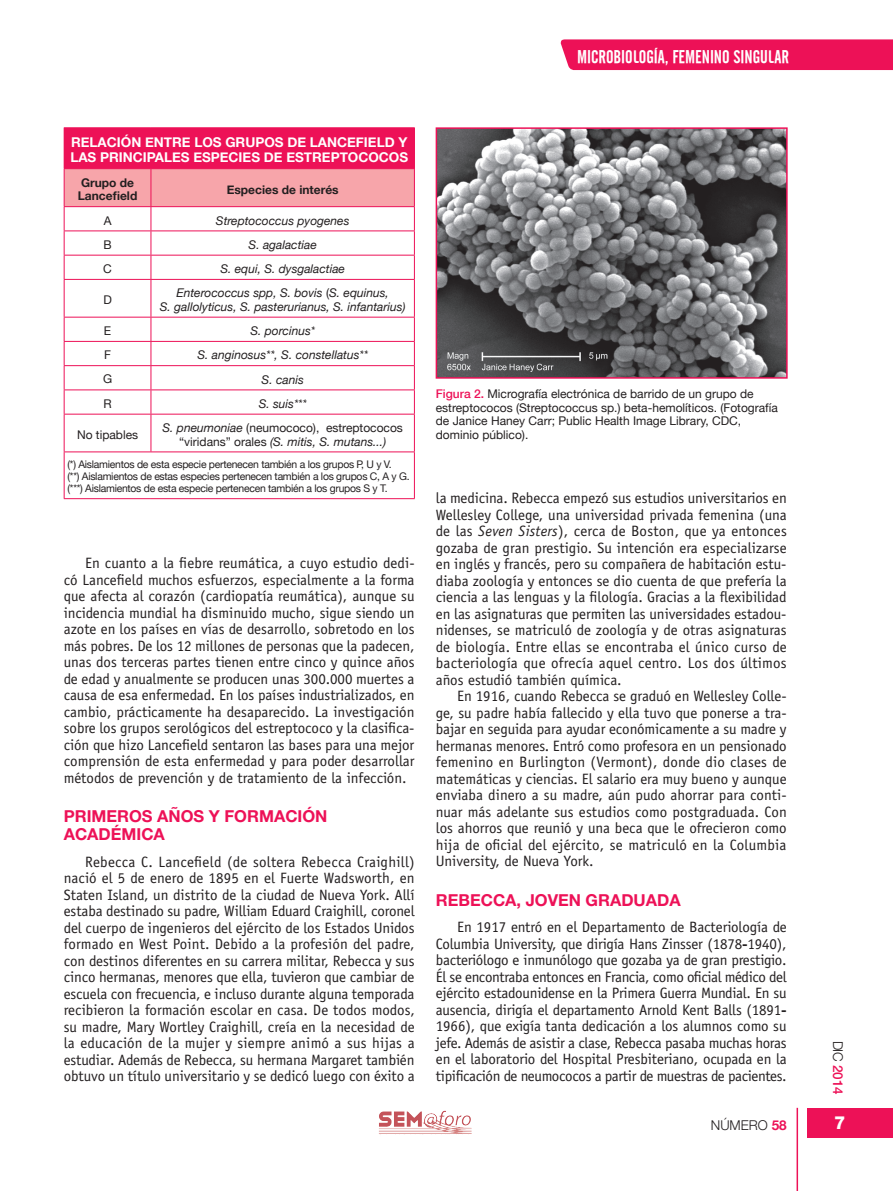
<style>
.page{position:relative;width:893px;height:1191px;background:#fff}
.page>*{position:absolute;margin:0;border:0;box-sizing:border-box;transform-origin:0 0}
.t1{font:18px "Cafeta";color:#fff}
.t2{font:800 18px "Helvetica Neue LT Std";color:#fff}
.t3{font:700 16.5px/18px "Helvetica Neue LT Std";color:#ed1157}
.t4{font:15px/16.5px "Officina Sans Std";letter-spacing:-.005em;color:#231f20;text-align:justify}
.t5{font:700 13.5px/15px "Helvetica Neue";color:#fff}
.t6{font:300 13.5px "Helvetica Neue";color:#231f20}
.t7{font:500 13.5px "Helvetica Neue";color:#ed1157}
.t8{font:12px/13.5px "Helvetica Neue";color:#231f20}
.t9{font:italic 12px/13.5px "Helvetica Neue";color:#231f20;text-align:center}
.t10{font:700 12px/13.5px "Helvetica Neue";color:#231f20}
.t11{font:10.5px/12px "Helvetica Neue";letter-spacing:-.025em;color:#231f20}
.s1{font-style:normal}
.s2{font-style:italic}
.s3{font-weight:500;color:#ed1157}
.s4{font-weight:700}
.s5{font-weight:300;color:#231f20}
.s6{font-weight:700;color:#ed1157}
</style>
<div class="page">
<div style="left:808px;top:1108px;width:85px;height:29px;background:#ed1157"></div>
<img style="left:423px;top:1111px;width:21px;height:12px">
<hr style="left:796px;top:1107px;width:2px;height:84px;background:#ed1157">
<div style="left:560px;top:39px;width:333px;height:31px;background:#ed1157"></div>
<img style="left:439px;top:130px;width:346px;height:246px">
<div style="left:436px;top:127px;width:352px;height:252px;border:2px solid #ed1157"></div>
<div style="left:64px;top:128px;width:350px;height:41px;background:#ed1157"></div>
<hr style="left:64px;top:127px;width:87px;height:1px;background:#ed1157">
<hr style="left:151px;top:127px;width:264px;height:1px;background:#ed1157">
<hr style="left:414px;top:128px;width:1px;height:40px;background:#ed1157">
<hr style="left:151px;top:168px;width:264px;height:1px;background:#ed1157">
<svg style="left:64px;top:169px;width:351px;height:110px"></svg>
<hr style="left:64px;top:279px;width:87px;height:1px;background:#ed1157">
<hr style="left:64px;top:280px;width:1px;height:37px;background:#ed1157">
<hr style="left:151px;top:279px;width:264px;height:1px;background:#ed1157">
<hr style="left:151px;top:280px;width:1px;height:37px;background:#ed1157">
<hr style="left:414px;top:280px;width:1px;height:37px;background:#ed1157">
<hr style="left:64px;top:317px;width:87px;height:1px;background:#ed1157">
<hr style="left:151px;top:317px;width:264px;height:1px;background:#ed1157">
<hr style="left:64px;top:341px;width:87px;height:1px;background:#ed1157">
<hr style="left:151px;top:341px;width:264px;height:1px;background:#ed1157">
<hr style="left:64px;top:365px;width:87px;height:1px;background:#ed1157">
<hr style="left:151px;top:365px;width:264px;height:1px;background:#ed1157">
<hr style="left:64px;top:389px;width:87px;height:1px;background:#ed1157">
<svg style="left:64px;top:317px;width:1px;height:97px"></svg>
<hr style="left:151px;top:389px;width:264px;height:1px;background:#ed1157">
<svg style="left:151px;top:317px;width:1px;height:97px"></svg>
<svg style="left:414px;top:317px;width:1px;height:97px"></svg>
<hr style="left:64px;top:414px;width:87px;height:1px;background:#ed1157">
<hr style="left:64px;top:414px;width:1px;height:37px;background:#ed1157">
<hr style="left:151px;top:414px;width:264px;height:1px;background:#ed1157">
<hr style="left:151px;top:414px;width:1px;height:37px;background:#ed1157">
<hr style="left:414px;top:414px;width:1px;height:37px;background:#ed1157">
<hr style="left:64px;top:451px;width:87px;height:1px;background:#ed1157">
<hr style="left:64px;top:452px;width:1px;height:46px;background:#ed1157">
<hr style="left:151px;top:451px;width:264px;height:1px;background:#ed1157">
<hr style="left:414px;top:452px;width:1px;height:46px;background:#ed1157">
<hr style="left:64px;top:498px;width:87px;height:1px;background:#ed1157">
<hr style="left:151px;top:498px;width:264px;height:1px;background:#ed1157">
<p class="t1" style="left:577px;top:47px;width:213px">MICROBIOLOGÍA, FEMENINO SINGULAR</p>
<p class="t5" style="left:70px;top:135px;width:339px">RELACIÓN ENTRE LOS GRUPOS DE LANCEFIELD Y<br>LAS PR INCIPALES ESPECIES DE ESTR EPTOCOCOS</p>
<p class="t10" style="left:78px;top:175px;width:61px">GRUPO DE<br>LANCEFIELD</p>
<p class="t10" style="left:227px;top:182px;width:113px">ESPECIES DE INTERÉS</p>
<p class="t8" style="left:104px;top:213px;width:9px">A</p>
<p class="t9" style="left:216px;top:213px;width:135px">Streptococcus pyogenes</p>
<p class="t8" style="left:103px;top:237px;width:10px">B</p>
<p class="t9" style="left:249px;top:237px;width:70px">S. agalactiae</p>
<p class="t8" style="left:103px;top:262px;width:10px">C</p>
<p class="t9" style="left:220px;top:262px;width:126px">S. equi, S. dysgalactiae</p>
<p class="t8" style="left:103px;top:293px;width:10px">D</p>
<p class="t9" style="left:160px;top:286px;width:247px">Enterococcus spp, S. bovis <span class="s1">(</span>S. equinus,<br>S. gallolyticus, S. pasterurianus, S. infantarius)</p>
<p class="t8" style="left:104px;top:324px;width:9px">E</p>
<p class="t9" style="left:250px;top:324px;width:66px">S. porcinus*</p>
<p class="t8" style="left:104px;top:348px;width:8px">F</p>
<p class="t9" style="left:197px;top:348px;width:172px">S. anginosus**, S. constellatus**</p>
<p class="t8" style="left:103px;top:372px;width:11px">G</p>
<p class="t9" style="left:262px;top:372px;width:44px">S. canis</p>
<p class="t8" style="left:103px;top:396px;width:10px">R</p>
<p class="t9" style="left:259px;top:396px;width:49px">S. suis***</p>
<p class="t8" style="left:77px;top:427px;width:63px">No tipables</p>
<p class="t8" style="left:162px;top:421px;width:242px;text-align:center"><span class="s2">S. pneumoniae</span> (neumococo), estreptococos “viridans” orales <span class="s2">(S. mitis, S. mutans...)</span></p>
<p class="t11" style="left:68px;top:458px;width:344px">(*) Aislamientos de esta especie pertenecen también a los grupos P, U y V.<br>(**) Aislamientos de estas especies pertenecen también a los grupos C, A y G. (***) Aislamientos de esta especie pertenecen también a los grupos S y T.</p>
<p class="t4" style="left:64px;top:555px;width:352px;text-indent:21px">En cuanto a la fiebre reumática, a cuyo estudio dedi&shy;có Lancefield muchos esfuerzos, especialmente a la forma que afecta al corazón (cardiopatía reumática), aunque su incidencia mundial ha disminuido mucho, sigue siendo un azote en los países en vías de desarrollo, sobretodo en los más pobres. De los 12 millones de personas que la padecen, unas dos terceras partes tienen entre cinco y quince años de edad y anualmente se producen unas 300.000 muertes a causa de esa enfermedad. En los países industrializados, en cambio, prácticamente ha desaparecido. La investigación sobre los grupos serológicos del estreptococo y la clasifica&shy;ción que hizo Lancefield sentaron las bases para una mejor comprensión de esta enfermedad y para poder desarrollar métodos de prevención y de tratamiento de la infección.</p>
<p class="t3" style="left:64px;top:806px;width:265px">PRIMEROS AÑOS Y FORMACIÓN<br>ACADÉMICA</p>
<p class="t4" style="left:64px;top:853px;width:352px;text-indent:21px">Rebecca C. Lancefield (de soltera Rebecca Craighill) nació el 5 de enero de 1895 en el Fuerte Wadsworth, en Staten Island, un distrito de la ciudad de Nueva York. Allí estaba destinado su padre, William Eduard Craighill, coronel del cuerpo de ingenieros del ejército de los Estados Unidos formado en West Point. Debido a la profesión del padre, con destinos diferentes en su carrera militar, Rebecca y sus cinco hermanas, menores que ella, tuvieron que cambiar de escuela con frecuencia, e incluso durante alguna temporada recibieron la formación escolar en casa. De todos modos, su madre, Mary Wortley Craighill, creía en la necesidad de la educación de la mujer y siempre animó a sus hijas a estudiar. Además de Rebecca, su hermana Margaret también obtuvo un título universitario y se dedicó luego con éxito a</p>
<p class="t8" style="left:436px;top:387px;width:344px"><span class="s3">Figura 2.</span> Micrografía electrónica de barrido de un grupo de estreptococos (Streptococcus sp.) beta-hemolíticos. (Fotografía de Janice Haney Carr; Public Health Image Library, CDC, dominio público).</p>
<p class="t4" style="left:436px;top:490px;width:353px">la medicina. Rebecca empezó sus estudios universitarios en Wellesley College, una universidad privada femenina (una de las <span class="s2">Seven Sisters</span>), cerca de Boston, que ya entonces gozaba de gran prestigio. Su intención era especializarse en inglés y francés, pero su compañera de habitación estu&shy;diaba zoología y entonces se dio cuenta de que prefería la ciencia a las lenguas y la filología. Gracias a la flexibilidad en las asignaturas que permiten las universidades estadou&shy;nidenses, se matriculó de zoología y de otras asignaturas de biología. Entre ellas se encontraba el único curso de bacteriología que ofrecía aquel centro. Los dos últimos años estudió también química.</p>
<p class="t4" style="left:436px;top:688px;width:352px;text-indent:21px">En 1916, cuando Rebecca se graduó en Wellesley Colle&shy;ge, su padre había fallecido y ella tuvo que ponerse a tra&shy;bajar en seguida para ayudar económicamente a su madre y hermanas menores. Entró como profesora en un pensionado femenino en Burlington (Vermont), donde dio clases de matemáticas y ciencias. El salario era muy bueno y aunque enviaba dinero a su madre, aún pudo ahorrar para conti&shy;nuar más adelante sus estudios como postgraduada. Con los ahorros que reunió y una beca que le ofrecieron como hija de oficial del ejército, se matriculó en la Columbia University, de Nueva York.</p>
<p class="t3" style="left:436px;top:890px;width:246px">REBECCA, JOVEN GRADUADA</p>
<p class="t4" style="left:436px;top:919px;width:352px;text-indent:21px">En 1917 entró en el Departamento de Bacteriología de Columbia University, que dirigía Hans Zinsser (1878<span class="s4">-</span>1940), bacteriólogo e inmunólogo que gozaba ya de gran prestigio.<br>Él se encontraba entonces en Francia, como oficial médico del ejército estadounidense en la Primera Guerra Mundial. En su ausencia, dirigía el departamento Arnold Kent Balls (1891<span class="s4">- </span>1966), que exigía tanta dedicación a los alumnos como su jefe. Además de asistir a clase, Rebecca pasaba muchas horas en el laboratorio del Hospital Presbiteriano, ocupada en la tipificación de neumococos a partir de muestras de pacientes.</p>
<p class="t7" style="left:846px;top:1040px;width:56px;rotate:90deg"><span class="s5">DIC</span> 2014</p>
<p class="t6" style="left:711px;top:1116px;width:77px">NÚMERO <span class="s6">58</span></p>
<p class="t2" style="left:834px;top:1112px;width:13px">7</p>
</div>
